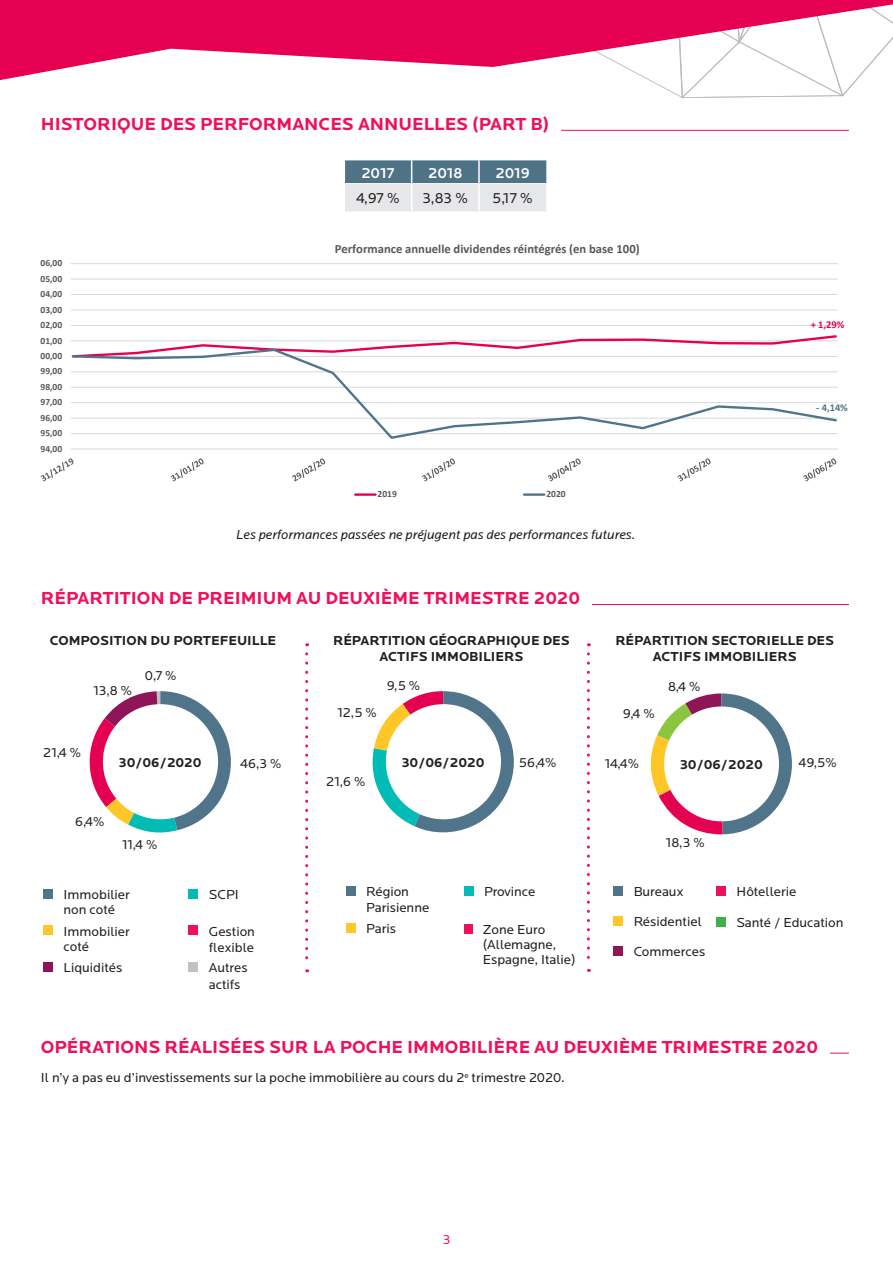
<style>
.page{position:relative;width:893px;height:1263px;background:#fff}
.page>*{position:absolute;margin:0;border:0;box-sizing:border-box;transform-origin:0 0}
.T2{font:700 18px "Locator";color:#ee1059}
.TAB2{font:15px "Locator";color:#231f20}
.TAB1{font:500 15px "Locator";letter-spacing:-.01em;color:#fff}
.corps{font:13.5px/15px "Locator";color:#231f20}
.corps-2{font:700 13.5px "Locator";color:#231f20}
.corps-3{font:italic 13.5px "Locator";color:#231f20}
.t1{font:13.5px "Locator";color:#ee1059}
.t2{font:700 12.6px "Calibri";color:#595959}
.t3{font:700 10.5px "Calibri";color:#e50051}
.t4{font:700 10.5px "Calibri";color:#50748a}
.t5{font:700 9.45px "Calibri";color:#595959}
</style>
<div class="page">
<div style="left:43px;top:889px;width:10px;height:9px;background:#50748a"></div>
<div style="left:43px;top:926px;width:10px;height:9px;background:#ffc627"></div>
<div style="left:43px;top:962px;width:10px;height:10px;background:#8e1558"></div>
<div style="left:716px;top:917px;width:10px;height:10px;background:#40ae49"></div>
<div style="left:189px;top:889px;width:9px;height:9px;background:#00bcb4"></div>
<div style="left:189px;top:926px;width:9px;height:9px;background:#ee1059"></div>
<div style="left:613px;top:946px;width:10px;height:10px;background:#8e1558"></div>
<div style="left:613px;top:916px;width:10px;height:9px;background:#ffc627"></div>
<div style="left:716px;top:886px;width:10px;height:9px;background:#ee1059"></div>
<div style="left:613px;top:886px;width:10px;height:9px;background:#50748a"></div>
<div style="left:346px;top:924px;width:9px;height:9px;background:#ffc627"></div>
<div style="left:464px;top:924px;width:9px;height:10px;background:#ee1059"></div>
<svg style="left:373px;top:691px;width:141px;height:141px"></svg>
<div style="left:386px;top:704px;width:115px;height:115px;background:#fff;border-radius:50%"></div>
<div style="left:464px;top:886px;width:9px;height:9px;background:#00bcb4"></div>
<div style="left:346px;top:886px;width:9px;height:9px;background:#50748a"></div>
<svg style="left:651px;top:693px;width:141px;height:141px"></svg>
<div style="left:664px;top:706px;width:115px;height:115px;background:#fff;border-radius:50%"></div>
<svg style="left:90px;top:691px;width:141px;height:141px"></svg>
<div style="left:103px;top:704px;width:115px;height:115px;background:#fff;border-radius:50%"></div>
<div style="left:189px;top:962px;width:9px;height:10px;background:#c1c3c2"></div>
<svg style="left:649px;top:80px;width:208px;height:19px"></svg>
<svg style="left:0;top:0;width:893px;height:80px;fill:#e50051"></svg>
<hr style="left:41px;top:1053px;width:808px;height:1px;background:#ee1059">
<div style="left:41px;top:1034px;width:789px;height:22px;background:#fff"></div>
<svg style="left:305px;top:654px;width:3px;height:318px"></svg>
<svg style="left:587px;top:654px;width:3px;height:318px"></svg>
<hr style="left:41px;top:130px;width:808px;height:1px;background:#ee1059">
<div style="left:41px;top:111px;width:520px;height:23px;background:#fff"></div>
<svg style="left:344px;top:160px;width:202px;height:51px;background:#a4b4be"></svg>
<hr style="left:478px;top:160px;width:2px;height:24px;background:#fff">
<hr style="left:478px;top:184px;width:2px;height:27px;background:#fff">
<svg style="left:41px;top:263px;width:797px;height:233px"></svg>
<hr style="left:41px;top:604px;width:808px;height:1px;background:#ee1059">
<div style="left:41px;top:585px;width:551px;height:23px;background:#fff"></div>
<p class="T2" style="left:41px;top:113px;width:510px">HISTORIQUE DES PERFORMANCES ANNUELLES (PART B)</p>
<p class="TAB1" style="left:361px;top:164px;width:35px">2017</p>
<p class="TAB1" style="left:428px;top:164px;width:36px">2018</p>
<p class="TAB1" style="left:495px;top:164px;width:36px">2019</p>
<p class="TAB2" style="left:356px;top:190px;width:45px">4,97 %</p>
<p class="TAB2" style="left:422px;top:190px;width:47px">3,83 %</p>
<p class="TAB2" style="left:492px;top:190px;width:42px">5,17 %</p>
<p class="t5" style="left:36px;top:256px;width:28px">106,00</p>
<p class="t5" style="left:36px;top:272px;width:28px">105,00</p>
<p class="t5" style="left:36px;top:287px;width:28px">104,00</p>
<p class="t5" style="left:36px;top:303px;width:28px">103,00</p>
<p class="t5" style="left:36px;top:318px;width:28px">102,00</p>
<p class="t5" style="left:36px;top:334px;width:28px">101,00</p>
<p class="t5" style="left:36px;top:349px;width:28px">100,00</p>
<p class="t5" style="left:41px;top:365px;width:23px">99,00</p>
<p class="t5" style="left:41px;top:380px;width:23px">98,00</p>
<p class="t5" style="left:41px;top:396px;width:23px">97,00</p>
<p class="t5" style="left:41px;top:411px;width:23px">96,00</p>
<p class="t5" style="left:41px;top:426px;width:23px">95,00</p>
<p class="t5" style="left:41px;top:442px;width:23px">94,00</p>
<p class="t2" style="left:335px;top:240px;width:306px">Performance annuelle dividendes réintégrés (en base 100)</p>
<p class="t5" style="left:378px;top:487px;width:21px">2019</p>
<p class="t5" style="left:546px;top:487px;width:21px">2020</p>
<p class="corps-3" style="left:236px;top:527px;width:400px">Les performances passées ne préjugent pas des performances futures.</p>
<p class="T2" style="left:41px;top:588px;width:541px">RÉPARTITION DE PREIMIUM AU DEUXIÈME TRIMESTRE 2020</p>
<p class="t3" style="left:811px;top:317px;width:35px">+ 1,29%</p>
<p class="t4" style="left:816px;top:400px;width:33px">- 4,14%</p>
<p class="corps-2" style="left:50px;top:632px;width:228px">COMPOSITION DU PORTEFEUILLE</p>
<p class="corps-2" style="left:333px;top:632px;width:238px">RÉPARTITION GÉOGRAPHIQUE DES</p>
<p class="corps-2" style="left:380px;top:649px;width:145px">ACTIFS IMMOBILIERS</p>
<p class="corps-2" style="left:615px;top:632px;width:220px">RÉPARTITION SECTORIELLE DES</p>
<p class="corps-2" style="left:653px;top:649px;width:145px">ACTIFS IMMOBILIERS</p>
<p class="corps" style="left:93px;top:683px;width:40px">13,8 %</p>
<p class="corps" style="left:145px;top:668px;width:33px">0,7 %</p>
<p class="corps" style="left:387px;top:678px;width:35px">9,5 %</p>
<p class="corps" style="left:668px;top:679px;width:34px">8,4 %</p>
<p class="corps" style="left:337px;top:705px;width:41px">12,5 %</p>
<p class="corps" style="left:623px;top:706px;width:34px">9,4 %</p>
<p class="corps" style="left:43px;top:745px;width:40px">21,4 %</p>
<p class="corps-2" style="left:119px;top:754px;width:84px">30/06/2020</p>
<p class="corps" style="left:75px;top:815px;width:31px">6,4%</p>
<p class="corps" style="left:122px;top:837px;width:37px">11,4 %</p>
<p class="corps" style="left:605px;top:756px;width:36px">14,4%</p>
<p class="corps" style="left:798px;top:755px;width:40px">49,5%</p>
<p class="corps-2" style="left:402px;top:754px;width:84px">30/06/2020</p>
<p class="corps" style="left:519px;top:755px;width:39px">56,4%</p>
<p class="corps" style="left:240px;top:756px;width:43px">46,3 %</p>
<p class="corps-2" style="left:680px;top:757px;width:84px">30/06/2020</p>
<p class="corps" style="left:326px;top:774px;width:41px">21,6 %</p>
<p class="corps" style="left:666px;top:835px;width:40px">18,3 %</p>
<p class="corps" style="left:64px;top:887px;width:68px">Immobilier non coté</p>
<p class="corps" style="left:64px;top:924px;width:68px">Immobilier coté</p>
<p class="corps" style="left:64px;top:960px;width:60px">Liquidités</p>
<p class="corps" style="left:209px;top:887px;width:31px">SCPI</p>
<p class="corps" style="left:209px;top:923px;width:48px;line-height:16.5px">Gestion flexible</p>
<p class="corps" style="left:209px;top:960px;width:40px;line-height:16.5px">Autres actifs</p>
<p class="corps" style="left:366px;top:884px;width:44px">Région</p>
<p class="corps" style="left:484px;top:884px;width:53px">Province</p>
<p class="corps" style="left:366px;top:900px;width:65px">Parisienne</p>
<p class="corps" style="left:366px;top:922px;width:31px">Paris</p>
<p class="corps" style="left:483px;top:922px;width:94px">Zone Euro (Allemagne,<br>Espagne, Italie)</p>
<p class="corps" style="left:634px;top:884px;width:51px">Bureaux</p>
<p class="corps" style="left:737px;top:884px;width:61px">Hôtellerie</p>
<p class="corps" style="left:634px;top:914px;width:70px">Résidentiel</p>
<p class="corps" style="left:634px;top:944px;width:73px">Commerces</p>
<p class="corps" style="left:736px;top:915px;width:109px">Santé / Education</p>
<p class="T2" style="left:41px;top:1036px;width:779px">OPÉRATIONS RÉALISÉES SUR LA POCHE IMMOBILIÈRE AU DEUXIÈME TRIMESTRE 2020</p>
<p class="corps" style="left:41px;top:1070px;width:525px">Il n’y a pas eu d’investissements sur la poche immobilière au cours du 2<sup>e</sup> trimestre 2020.</p>
<p class="t1" style="left:443px;top:1232px;width:9px">3</p>
</div>
